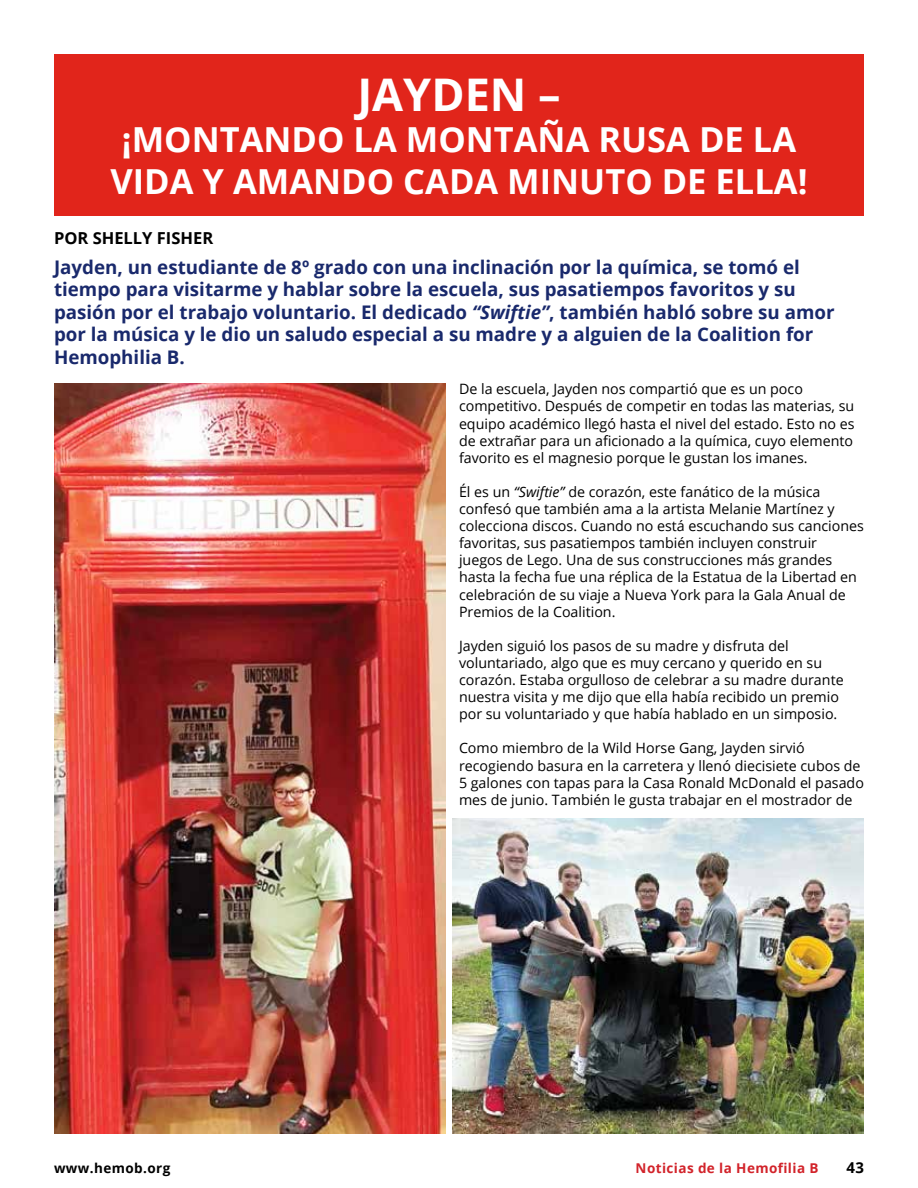
<style>
.page{position:relative;width:918px;height:1188px;background:#fff}
.page>*{position:absolute;margin:0;border:0;box-sizing:border-box;transform-origin:0 0}
.t1{font:700 45px "Open Sans";color:#fff}
.t2{font:700 34.5px/41.4px "Open Sans";color:#fff;text-align:center}
.t3{font:700 18.75px/22.5px "Open Sans";color:#19296c}
.t4{font:700 16.5px "Open Sans";color:#000}
.t5{font:700 15px "Open Sans";color:#000}
.t6{font:14.25px/17.1px "Open Sans";color:#000}
.t7{font:700 13.5px "Open Sans";letter-spacing:.03em;color:#d2232a}
.t8{font:700 13.5px "Open Sans";letter-spacing:.03em;color:#000}
.s1{font-style:italic}
</style>
<div class="page">
<div style="left:54px;top:54px;width:810px;height:162px;background:#e1251b"></div>
<img style="left:453px;top:819px;width:411px;height:315px">
<img style="left:54px;top:383px;width:392px;height:751px">
<h1 class="t1" style="left:357px;top:63px;width:205px">JAYDEN –</h1>
<h2 class="t2" style="left:110px;top:118px;width:699px">¡MONTANDO LA MONTAÑA RUSA DE LA<br>VIDA Y AMANDO CADA MINUTO DE ELLA!</h2>
<p class="t4" style="left:54px;top:226px;width:161px">POR SHELLY FISHER</p>
<p class="t3" style="left:54px;top:255px;width:782px">Jayden, un estudiante de 8º grado con una inclinación por la química, se tomó el tiempo para visitarme y hablar sobre la escuela, sus pasatiempos favoritos y su pasión por el trabajo voluntario. El dedicado <span class="s1">“Swiftie”</span>, también habló sobre su amor por la música y le dio un saludo especial a su madre y a alguien de la Coalition for Hemophilia B.</p>
<p class="t6" style="left:459px;top:380px;width:397px">De la escuela, Jayden nos compartió que es un poco competitivo. Después de competir en todas las materias, su equipo académico llegó hasta el nivel del estado. Esto no es de extrañar para un aficionado a la química, cuyo elemento favorito es el magnesio porque le gustan los imanes.</p>
<p class="t6" style="left:459px;top:483px;width:407px">Él es un <span class="s1">“Swiftie”</span> de corazón, este fanático de la música confesó que también ama a la artista Melanie Martínez y colecciona discos. Cuando no está escuchando sus canciones favoritas, sus pasatiempos también incluyen construir juegos de Lego. Una de sus construcciones más grandes hasta la fecha fue una réplica de la Estatua de la Libertad en celebración de su viaje a Nueva York para la Gala Anual de Premios de la Coalition.</p>
<p class="t6" style="left:459px;top:637px;width:386px">Jayden siguió los pasos de su madre y disfruta del voluntariado, algo que es muy cercano y querido en su corazón. Estaba orgulloso de celebrar a su madre durante nuestra visita y me dijo que ella había recibido un premio por su voluntariado y que había hablado en un simposio.</p>
<p class="t6" style="left:459px;top:739px;width:407px">Como miembro de la Wild Horse Gang, Jayden sirvió recogiendo basura en la carretera y llenó diecisiete cubos de 5 galones con tapas para la Casa Ronald McDonald el pasado mes de junio. También le gusta trabajar en el mostrador de</p>
<p class="t8" style="left:54px;top:1158px;width:118px">www.hemob.org</p>
<p class="t7" style="left:636px;top:1158px;width:184px">Noticias de la Hemofilia B</p>
<p class="t5" style="left:846px;top:1157px;width:19px">43</p>
</div>
